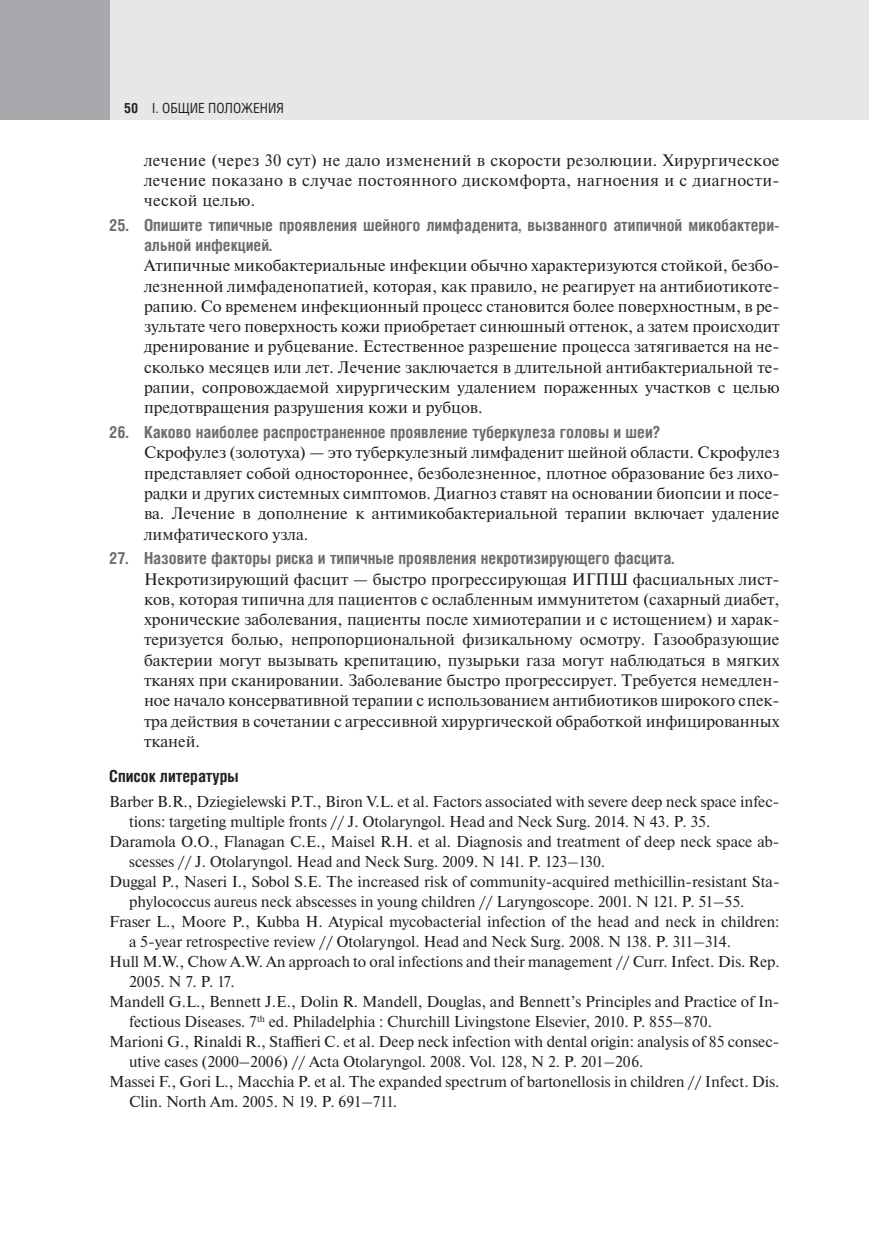
<style>
.page{position:relative;width:869px;height:1241px;background:#fff}
.page>*{position:absolute;margin:0;border:0;box-sizing:border-box;transform-origin:0 0}
.t1{font:16.62px/20.3px "Newton";color:#231f20}
.t2{font:700 16.62px "Helios Cond";color:#231f20}
.t3{font:15.75px "Newton";color:#231f20}
.t4{font:14px "Helios Cond";color:#231f20}
.s1{font-weight:700}
.s2{font-family:"Helios Cond";font-weight:700;color:#6c6d70}
</style>
<div class="page">
<div style="left:109px;top:0;width:734px;height:119px;background:#e6e7e9"></div>
<div style="left:843px;top:0;width:25px;height:119px;background:#e6e7e9"></div>
<div style="left:0;top:0;width:109px;height:119px;background:#a8a9ad"></div>
<p class="t4" style="left:124px;top:103px;width:161px"><span class="s1">50</span> I. ОБЩИЕ ПОЛОЖЕНИЯ</p>
<p class="t1" style="left:144px;top:151px;width:636px;text-align:justify">лечение (через 30 сут) не дало изменений в скорости резолюции. Хирургическое лечение показано в случае постоянного дискомфорта, нагноения и с диагности&shy;ческой целью.</p>
<p class="t1" style="left:144px;top:216px;width:637px;text-indent:-35px"><span class="s2">25. Опишите типичные проявления шейного лимфаденита , вызванного атипичной микобактери&shy;альной инфекцией.<br></span>Атипичные микобактериальные инфекции обычно характеризуются стойкой, безбо&shy;лезненной лимфаденопатией, которая, как правило, не реагирует на антибиотикоте&shy;рапию. Со временем инфекционный процесс становится более поверхностным, в ре&shy;зультате чего поверхность кожи приобретает синюшный оттенок, а затем происходит дренирование и рубцевание. Естественное разрешение процесса затягивается на не&shy;сколько месяцев или лет. Лечение заключается в длительной антибактериальной те&shy;рапии, сопровождаемой хирургическим удалением пораженных участков с целью предотвращения разрушения кожи и рубцов.</p>
<p class="t1" style="left:144px;top:423px;width:636px;text-indent:-35px"><span class="s2">26. Каково наиболее распространенное проявление туберкулеза головы и шеи?<br></span>Скрофулез (золотуха) — это туберкулезный лимфаденит шейной области. Скрофулез представляет собой одностороннее, безболезненное, плотное образование без лихо&shy;радки и других системных симптомов. Диагноз ставят на основании биопсии и посе&shy;ва. Лечение в дополнение к антимикобактериальной терапии включает удаление лимфатического узла.</p>
<p class="t1" style="left:144px;top:549px;width:637px;text-indent:-35px"><span class="s2">27. Назовите факторы риска и типичные проявления некротизирующего фасцита.<br></span>Некротизирующий фасцит — быстро прогрессирующая ИГПШ фасциальных лист&shy;ков, которая типична для пациентов с ослабленным иммунитетом (сахарный диабет, хронические заболевания, пациенты после химиотерапии и с истощением) и харак&shy;теризуется болью, непропорциональной физикальному осмотру. Газообразующие бактерии могут вызывать крепитацию, пузырьки газа могут наблюдаться в мягких тканях при сканировании. Заболевание быстро прогрессирует. Требуется немедлен&shy;ное начало консервативной терапии с использованием антибиотиков широкого спек&shy;тра действия в сочетании с агрессивной хирургической обработкой инфицированных тканей.</p>
<p class="t2" style="left:109px;top:769px;width:131px">Список литературы</p>
<p class="t3" style="left:109px;top:795px;width:671px">Barber B.R., Dziegielewski P.T., Biron V.L. et al. Factors associated with severe deep neck space infec-</p>
<p class="t3" style="left:129px;top:815px;width:582px">tions: targeting multiple fronts // J. Otolaryngol. Head and Neck Surg. 2014. N 43. P. 35.</p>
<p class="t3" style="left:109px;top:835px;width:671px">Daramola O.O., Flanagan C.E., Maisel R.H. et al. Diagnosis and treatment of deep neck space ab-</p>
<p class="t3" style="left:129px;top:855px;width:477px">scesses // J. Otolaryngol. Head and Neck Surg. 2009. N 141. P. 123–130.</p>
<p class="t3" style="left:109px;top:875px;width:671px">Duggal P., Naseri I., Sobol S.E. The increased risk of community-acquired methicillin-resistant Sta-</p>
<p class="t3" style="left:129px;top:895px;width:616px">phylococcus aureus neck abscesses in young children // Laryngoscope. 2001. N 121. P. 51–55.</p>
<p class="t3" style="left:109px;top:915px;width:671px">Fraser L., Moore P., Kubba H. Atypical mycobacterial infection of the head and neck in children:</p>
<p class="t3" style="left:129px;top:935px;width:603px">a 5-year retrospective review // Otolaryngol. Head and Neck Surg. 2008. N 138. P. 311–314.</p>
<p class="t3" style="left:109px;top:955px;width:671px">Hull M.W., Chow A.W. An approach to oral infections and their management // Curr. Infect. Dis. Rep.</p>
<p class="t3" style="left:129px;top:975px;width:107px">2005. N 7. P. 17.</p>
<p class="t3" style="left:109px;top:995px;width:671px">Mandell G.L., Bennett J.E., Dolin R. Mandell, Douglas, and Bennett’s Principles and Practice of In-</p>
<p class="t3" style="left:129px;top:1015px;width:584px">fectious Diseases. 7<sup>th</sup> ed. Philadelphia : Churchill Livingstone Elsevier, 2010. P. 855–870.</p>
<p class="t3" style="left:109px;top:1035px;width:671px">Marioni G., Rinaldi R., Staffieri C. et al. Deep neck infection with dental origin: analysis of 85 consec-</p>
<p class="t3" style="left:129px;top:1055px;width:515px">utive cases (2000–2006) // Acta Otolaryngol. 2008. Vol. 128, N 2. P. 201–206.</p>
<p class="t3" style="left:109px;top:1075px;width:671px">Massei F., Gori L., Macchia P. et al. The expanded spectrum of bartonellosis in children // Infect. Dis.</p>
<p class="t3" style="left:129px;top:1095px;width:269px">Clin. North Am. 2005. N 19. P. 691–711.</p>
</div>
